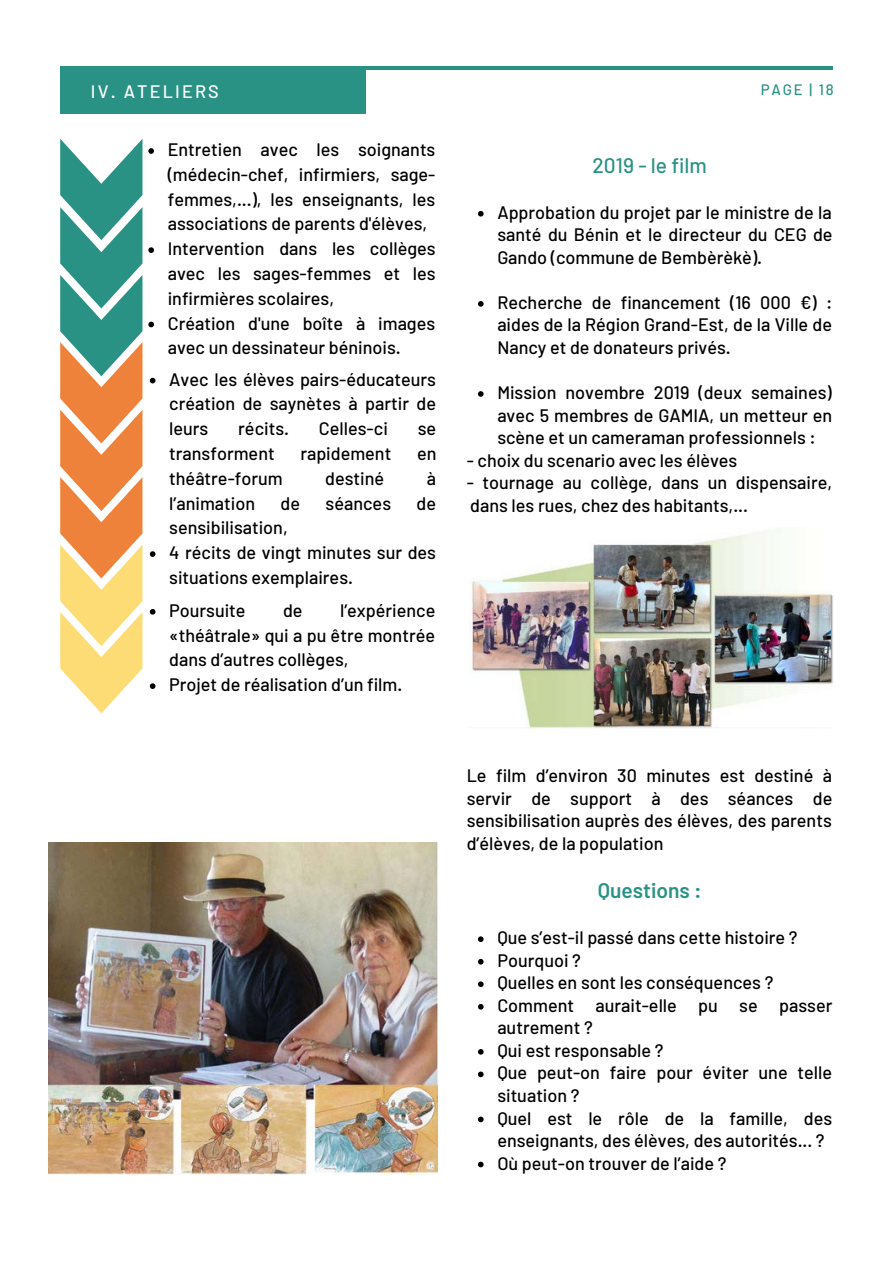
<style>
.page{position:relative;width:894px;height:1264px;background:#fff}
.page>*{position:absolute;margin:0;border:0;box-sizing:border-box;transform-origin:0 0}
.t1{font:500 21px "Barlow";color:#299284}
.t2{font:600 21px "Barlow";color:#299284}
.t3{font:500 18px/22.5px "Barlow";color:#000}
.t4{font:500 18px "Barlow";letter-spacing:.12em;color:#fff}
.t5{font:500 15px "Barlow";letter-spacing:.12em;color:#299284}
</style>
<div class="page">
<div style="left:61px;top:66px;width:305px;height:48px;background:#299284"></div>
<hr style="left:61px;top:66px;width:771px;height:4px;background:#299284">
<img style="left:48px;top:842px;width:389px;height:332px">
<svg style="left:148px;top:148px;width:6px;height:6px"></svg>
<svg style="left:148px;top:247px;width:6px;height:6px"></svg>
<svg style="left:148px;top:322px;width:6px;height:5px"></svg>
<svg style="left:60px;top:139px;width:82px;height:574px"></svg>
<svg style="left:150px;top:378px;width:5px;height:5px"></svg>
<svg style="left:150px;top:551px;width:5px;height:6px"></svg>
<svg style="left:150px;top:609px;width:5px;height:5px"></svg>
<svg style="left:150px;top:683px;width:5px;height:6px"></svg>
<svg style="left:478px;top:211px;width:5px;height:5px"></svg>
<svg style="left:478px;top:301px;width:5px;height:6px"></svg>
<svg style="left:478px;top:391px;width:5px;height:6px"></svg>
<svg style="left:478px;top:936px;width:5px;height:6px"></svg>
<svg style="left:478px;top:958px;width:5px;height:6px"></svg>
<svg style="left:478px;top:981px;width:5px;height:6px"></svg>
<svg style="left:478px;top:1004px;width:5px;height:5px"></svg>
<svg style="left:478px;top:1049px;width:5px;height:5px"></svg>
<svg style="left:478px;top:1071px;width:5px;height:6px"></svg>
<svg style="left:478px;top:1116px;width:5px;height:6px"></svg>
<svg style="left:478px;top:1161px;width:5px;height:6px"></svg>
<img style="left:469px;top:529px;width:364px;height:199px">
<p class="t4" style="left:91px;top:80px;width:129px">IV. ATELIERS</p>
<p class="t5" style="left:760px;top:80px;width:74px">PAGE | 18</p>
<p class="t3" style="left:168px;top:136px;width:269px;line-height:24.8px">Entretien avec les soignants (médecin-chef, infirmiers, sage&shy;femmes,...), les enseignants, les associations de parents d'élèves,<br>Intervention dans les collèges avec les sages-femmes et les infirmières scolaires,<br>Création d'une boîte à images avec un dessinateur béninois.</p>
<p class="t3" style="left:169px;top:366px;width:268px;line-height:24.8px;text-align:justify">Avec les élèves pairs-éducateurs création de saynètes à partir de leurs</p>
<p class="t3" style="left:238px;top:417px;width:52px">récits.</p>
<p class="t3" style="left:319px;top:417px;width:70px">Celles-ci</p>
<p class="t3" style="left:417px;top:417px;width:20px">se</p>
<p class="t3" style="left:169px;top:441px;width:107px">transforment</p>
<p class="t3" style="left:300px;top:441px;width:92px">rapidement</p>
<p class="t3" style="left:417px;top:441px;width:21px">en</p>
<p class="t3" style="left:169px;top:466px;width:115px">théâtre-forum</p>
<p class="t3" style="left:325px;top:466px;width:60px">destiné</p>
<p class="t3" style="left:426px;top:466px;width:11px">à</p>
<p class="t3" style="left:169px;top:491px;width:87px">l’animation</p>
<p class="t3" style="left:280px;top:491px;width:21px">de</p>
<p class="t3" style="left:325px;top:491px;width:67px">séances</p>
<p class="t3" style="left:416px;top:491px;width:21px">de</p>
<p class="t3" style="left:169px;top:515px;width:268px;line-height:24.8px">sensibilisation,<br>4 récits de vingt minutes sur des situations exemplaires.</p>
<p class="t3" style="left:169px;top:598px;width:78px">Poursuite</p>
<p class="t3" style="left:283px;top:598px;width:21px">de</p>
<p class="t3" style="left:169px;top:597px;width:268px;line-height:24.8px;text-indent:171px">l’expérience «théâtrale» qui a pu être montrée dans d’autres collèges,<br>Projet de réalisation d’un film.</p>
<p class="t1" style="left:592px;top:152px;width:116px">2019 - le film</p>
<p class="t3" style="left:497px;top:200px;width:337px;text-align:justify">Approbation du projet par le ministre de la santé du Bénin et le directeur du CEG de Gando (commune de Bembèrèkè).</p>
<p class="t3" style="left:497px;top:290px;width:336px;text-align:justify">Recherche de financement (16 000 €) : aides de la Région Grand-Est, de la Ville de Nancy et de donateurs privés.</p>
<p class="t3" style="left:497px;top:380px;width:336px;text-align:justify">Mission novembre 2019 (deux semaines) avec 5 membres de GAMIA, un metteur en scène et un cameraman professionnels :</p>
<p class="t3" style="left:466px;top:448px;width:272px">- choix du scenario avec les élèves</p>
<p class="t3" style="left:466px;top:471px;width:367px">- tournage au collège, dans un dispensaire, dans les rues, chez des habitants,...</p>
<p class="t3" style="left:466px;top:763px;width:367px;text-align:justify">Le film d’environ 30 minutes est destiné à servir de support à des séances de sensibilisation auprès des élèves, des parents d’élèves, de la population</p>
<p class="t2" style="left:597px;top:877px;width:105px">Questions :</p>
<p class="t3" style="left:497px;top:925px;width:336px">Que s’est-il passé dans cette histoire ?<br>Pourquoi ?<br>Quelles en sont les conséquences ?<br>Comment aurait-elle pu se passer autrement ?<br>Qui est responsable ?<br>Que peut-on faire pour éviter une telle situation ?<br>Quel est le rôle de la famille, des enseignants, des élèves, des autorités... ?<br>Où peut-on trouver de l’aide ?</p>
</div>
